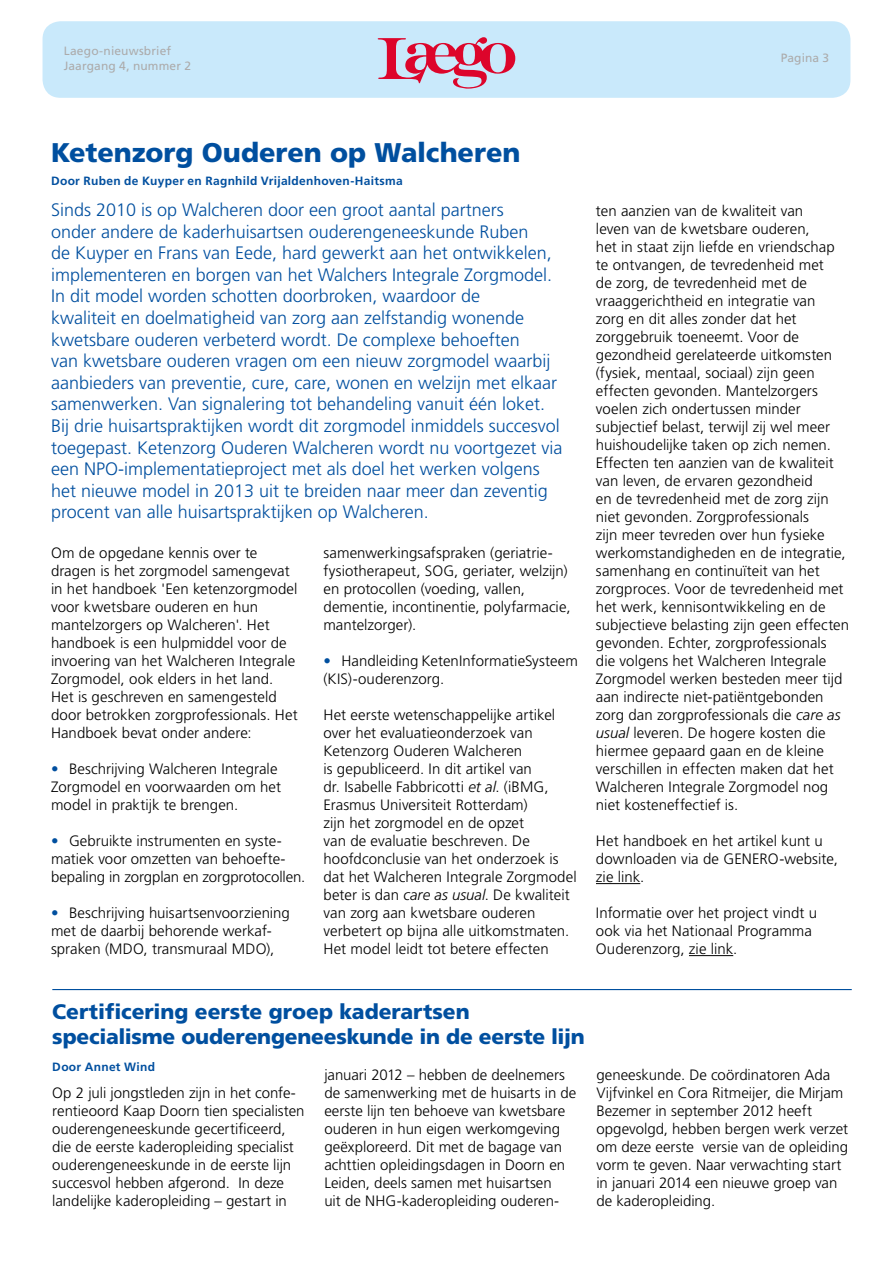
<style>
.page{position:relative;width:893px;height:1263px;background:#fff}
.page>*{position:absolute;margin:0;border:0;box-sizing:border-box;transform-origin:0 0}
.t1{font:900 27px "Frutiger";color:#004f9f}
.t2{font:900 21px/25.2px "Frutiger";letter-spacing:-.01em;color:#004f9f}
.t3{font:300 18px/21.6px "Frutiger";color:#004f9f}
.t4{font:300 15px/18px "Frutiger";color:#000}
.t5{font:700 12px "Frutiger";letter-spacing:.025em;color:#004f9f}
.t6{font:12px/15px "Frutiger";letter-spacing:.01em;color:#acabab}
.s1{color:#004f9f}
.s2{font-style:italic}
</style>
<div class="page">
<div style="left:43px;top:21px;width:807px;height:77px;background:#c9e9fb;border-radius:18px"></div>
<svg style="left:378px;top:37px;width:137px;height:52px"></svg>
<hr style="left:596px;top:883px;width:44px;height:1px;background:#000">
<hr style="left:689px;top:955px;width:44px;height:1px;background:#000">
<hr style="left:52px;top:989px;width:800px;height:1px;background:#004f9f">
<p class="t6" style="left:64px;top:44px;width:129px">Laego-nieuwsbrief<br>Jaargang 4, nummer 2</p>
<p class="t6" style="left:781px;top:51px;width:50px">Pagina 3</p>
<h1 class="t1" style="left:51px;top:136px;width:471px">Ketenzorg Ouderen op Walcheren</h1>
<p class="t5" style="left:51px;top:173px;width:353px">Door Ruben de Kuyper en Ragnhild Vrijaldenhoven-Haitsma</p>
<p class="t3" style="left:51px;top:199px;width:513px">Sinds 2010 is op Walcheren door een groot aantal partners<br>onder andere de kaderhuisartsen ouderengeneeskunde Ruben<br>de Kuyper en Frans van Eede, hard gewerkt aan het ontwikkelen, implementeren en borgen van het Walchers Integrale Zorgmodel.<br>In dit model worden schotten doorbroken, waardoor de<br>kwaliteit en doelmatigheid van zorg aan zelfstandig wonende kwetsbare ouderen verbeterd wordt. De complexe behoeften<br>van kwetsbare ouderen vragen om een nieuw zorgmodel waarbij aanbieders van preventie, cure, care, wonen en welzijn met elkaar samenwerken. Van signalering tot behandeling vanuit één loket.<br>Bij drie huisartspraktijken wordt dit zorgmodel inmiddels succesvol toegepast. Ketenzorg Ouderen Walcheren wordt nu voortgezet via een NPO-implementatieproject met als doel het werken volgens het nieuwe model in 2013 uit te breiden naar meer dan zeventig procent van alle huisartspraktijken op Walcheren.</p>
<p class="t4" style="left:51px;top:544px;width:248px">Om de opgedane kennis over te dragen is het zorgmodel samengevat in het handboek 'Een ketenzorgmodel voor kwetsbare ouderen en hun mantelzorgers op Walcheren'. Het handboek is een hulpmiddel voor de invoering van het Walcheren Integrale Zorgmodel, ook elders in het land.<br>Het is geschreven en samengesteld door betrokken zorgprofessionals. Het Handboek bevat onder andere:</p>
<p class="t4" style="left:51px;top:760px;width:232px"><span class="s1">•</span> Beschrijving Walcheren Integrale<br>Zorgmodel en voorwaarden om het model in praktijk te brengen.</p>
<p class="t4" style="left:51px;top:832px;width:256px"><span class="s1">•</span> Gebruikte instrumenten en syste&shy;matiek voor omzetten van behoefte&shy;bepaling in zorgplan en zorgprotocollen.</p>
<p class="t4" style="left:51px;top:904px;width:240px"><span class="s1">•</span> Beschrijving huisartsenvoorziening met de daarbij behorende werkaf&shy;spraken (MDO, transmuraal MDO),</p>
<p class="t4" style="left:323px;top:544px;width:248px">samenwerkingsafspraken (geriatrie&shy;fysiotherapeut, SOG, geriater, welzijn) en protocollen (voeding, vallen, dementie, incontinentie, polyfarmacie, mantelzorger).</p>
<p class="t4" style="left:323px;top:652px;width:256px"><span class="s1">•</span> Handleiding KetenInformatieSysteem (KIS)-ouderenzorg.</p>
<p class="t4" style="left:323px;top:706px;width:255px">Het eerste wetenschappelijke artikel over het evaluatieonderzoek van Ketenzorg Ouderen Walcheren<br>is gepubliceerd. In dit artikel van<br>dr. Isabelle Fabbricotti <span class="s2">et al</span>. (iBMG, Erasmus Universiteit Rotterdam)<br>zijn het zorgmodel en de opzet<br>van de evaluatie beschreven. De hoofdconclusie van het onderzoek is dat het Walcheren Integrale Zorgmodel beter is dan <span class="s2">care as usual</span>. De kwaliteit van zorg aan kwetsbare ouderen verbetert op bijna alle uitkomstmaten.<br>Het model leidt tot betere effecten</p>
<p class="t4" style="left:596px;top:202px;width:255px">ten aanzien van de kwaliteit van<br>leven van de kwetsbare ouderen,<br>het in staat zijn liefde en vriendschap te ontvangen, de tevredenheid met<br>de zorg, de tevredenheid met de vraaggerichtheid en integratie van<br>zorg en dit alles zonder dat het zorggebruik toeneemt. Voor de gezondheid gerelateerde uitkomsten (fysiek, mentaal, sociaal) zijn geen effecten gevonden. Mantelzorgers voelen zich ondertussen minder subjectief belast, terwijl zij wel meer huishoudelijke taken op zich nemen.<br>Effecten ten aanzien van de kwaliteit van leven, de ervaren gezondheid<br>en de tevredenheid met de zorg zijn niet gevonden. Zorgprofessionals<br>zijn meer tevreden over hun fysieke werkomstandigheden en de integratie, samenhang en continuïteit van het zorgproces. Voor de tevredenheid met het werk, kennisontwikkeling en de subjectieve belasting zijn geen effecten gevonden. Echter, zorgprofessionals die volgens het Walcheren Integrale Zorgmodel werken besteden meer tijd aan indirecte niet-patiëntgebonden zorg dan zorgprofessionals die <span class="s2">care as usual</span> leveren. De hogere kosten die hiermee gepaard gaan en de kleine verschillen in effecten maken dat het Walcheren Integrale Zorgmodel nog niet kosteneffectief is.</p>
<p class="t4" style="left:596px;top:832px;width:243px">Het handboek en het artikel kunt u downloaden via de GENERO-website, zie link.</p>
<p class="t4" style="left:596px;top:904px;width:223px">Informatie over het project vindt u ook via het Nationaal Programma<br>Ouderenzorg, zie link.</p>
<h2 class="t2" style="left:52px;top:998px;width:534px">Certificering eerste groep kaderartsen specialisme ouderengeneeskunde in de eerste lijn</h2>
<p class="t5" style="left:52px;top:1060px;width:104px">Door Annet Wind</p>
<p class="t4" style="left:52px;top:1084px;width:254px">Op 2 juli jongstleden zijn in het confe&shy;rentieoord Kaap Doorn tien specialisten ouderengeneeskunde gecertificeerd, die de eerste kaderopleiding specialist ouderengeneeskunde in de eerste lijn succesvol hebben afgerond. In deze landelijke kaderopleiding – gestart in</p>
<p class="t4" style="left:324px;top:1066px;width:254px">januari 2012 – hebben de deelnemers de samenwerking met de huisarts in de eerste lijn ten behoeve van kwetsbare ouderen in hun eigen werkomgeving geëxploreerd. Dit met de bagage van achttien opleidingsdagen in Doorn en Leiden, deels samen met huisartsen<br>uit de NHG-kaderopleiding ouderen-</p>
<p class="t4" style="left:596px;top:1066px;width:253px">geneeskunde. De coördinatoren Ada Vijfvinkel en Cora Ritmeijer, die Mirjam Bezemer in september 2012 heeft opgevolgd, hebben bergen werk verzet om deze eerste versie van de opleiding vorm te geven. Naar verwachting start in januari 2014 een nieuwe groep van de kaderopleiding.</p>
</div>
